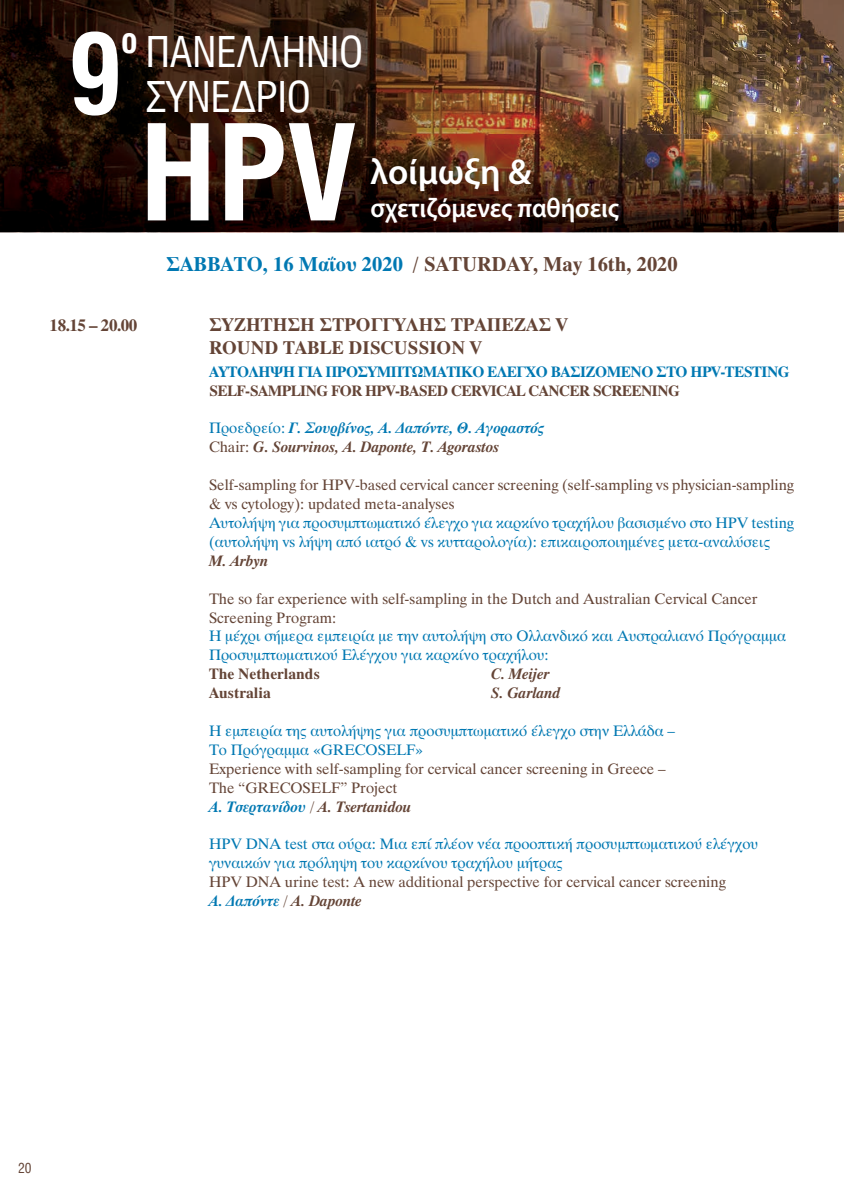
<style>
.page{position:relative;width:844px;height:1191px;background:#fff}
.page>*{position:absolute;margin:0;border:0;box-sizing:border-box;transform-origin:0 0}
.t1{font:133.35px "UB Helvetica Cond Bold";color:#fff}
.t2{font:112.7px "UB Helvetica Cond Bold";color:#fff}
.t3{font:42.52px/45.1px "UB Helvetica Cond";color:#fff}
.t4{font:600 35.88px "Myriad Pro";color:#fff}
.t5{font:35.7px "UB Helvetica Cond Bold";color:#fff}
.t6{font:600 26.95px "Myriad Pro";letter-spacing:-.005em;color:#fff;scale:.95 1}
.t7{font:21px "UB Times Bold";color:#644436}
.t8{font:19.25px/23.1px "UB Times Bold";color:#644436}
.t9{font:17.5px "UB Times Bold";letter-spacing:-.03em;color:#644436}
.t10{font:15.75px/18.9px "UB Times";color:#0078b2}
.t11{font:15.75px/18.9px "UB Times";color:#644436}
.t12{font:italic 15.75px/18.9px "UB Times Bold";color:#0078b2}
.t13{font:15.75px "UB Times Bold";letter-spacing:-.03em;color:#0078b2}
.t14{font:15.75px "UB Times Bold";letter-spacing:-.03em;color:#644436}
.t15{font:italic 15.75px "UB Times Bold";color:#644436}
.t16{font:15.75px "UB Times Bold";color:#644436}
.t17{font:14px "UB Helvetica Cond";color:#644436}
.s1{color:#0078b2}
.s2{font-family:"UB Times";font-style:normal}
.s3{font-family:"UB Times";font-style:normal;color:#644436}
.s4{color:#644436}
.s5{font-family:"UB Times Italic";font-style:normal;color:#644436}
</style>
<div class="page">
<img style="left:646px;top:0;width:197px;height:232px">
<img style="left:0;top:0;width:646px;height:134px">
<img style="left:0;top:134px;width:838px;height:98px">
<h2 class="t2" style="left:68px;top:10px;width:56px">9</h2>
<h3 class="t5" style="left:121px;top:20px;width:18px">ο</h3>
<h3 class="t3" style="left:146px;top:30px;width:219px">ΠΑΝΕΛΛΗΝΙΟ<br>ΣΥΝΕΔΡΙΟ</h3>
<h1 class="t1" style="left:139px;top:97px;width:220px">HPV</h1>
<h3 class="t4" style="left:370px;top:149px;width:163px">λοίμωξη &amp;</h3>
<h3 class="t6" style="left:370px;top:190px;width:263px">σχετιζόμενες παθήσεις</h3>
<h3 class="t7" style="left:166px;top:252px;width:513px"><span class="s1">ΣΑΒΒΑΤΟ, 16 Μαΐου 2020</span> / SATURDAY, May 16th, 2020</h3>
<p class="t9" style="left:50px;top:315px;width:89px">18.15 – 20.00</p>
<p class="t8" style="left:209px;top:312px;width:360px">ΣΥΖΗΤΗΣΗ ΣΤΡΟΓΓΥΛΗΣ ΤΡΑΠΕΖΑΣ V<br>ROUND TABLE DISCUSSION V</p>
<p class="t13" style="left:209px;top:362px;width:582px">ΑΥΤΟΛΗΨΗ ΓΙΑ ΠΡΟΣΥΜΠΤΩΜΑΤΙΚΟ ΕΛΕΓΧΟ ΒΑΣΙΖΟΜΕΝΟ ΣΤΟ HPV-TESTING</p>
<p class="t14" style="left:209px;top:381px;width:472px">SELF-SAMPLING FOR HPV-BASED CERVICAL CANCER SCREENING</p>
<p class="t12" style="left:209px;top:419px;width:337px"><span class="s2">Προεδρείο:</span> Γ. Σουρβίνος, A. Δαπόντε, Θ. Αγοραστός<br><span class="s3">Chair:</span> <span class="s4">G. Sourvinos, A. Daponte, T. Agorastos</span></p>
<p class="t11" style="left:209px;top:475px;width:586px">Self-sampling for HPV-based cervical cancer screening (self-sampling vs physician-sampling &amp; vs cytology): updated meta-analyses</p>
<p class="t10" style="left:209px;top:513px;width:586px">Αυτολήψη για προσυμπτωματικό έλεγχο για καρκίνο τραχήλου βασισμένο στο HPV testing (αυτολήψη vs λήψη από ιατρό &amp; vs κυτταρολογία): επικαιροποιημένες μετα-αναλύσεις</p>
<p class="t15" style="left:209px;top:551px;width:61px">M. Arbyn</p>
<p class="t11" style="left:209px;top:589px;width:550px">The so far experience with self-sampling in the Dutch and Australian Cervical Cancer<br>Screening Program:</p>
<p class="t10" style="left:209px;top:627px;width:578px">Η μέχρι σήμερα εμπειρία με την αυτολήψη στο Ολλανδικό και Αυστραλιανό Πρόγραμμα<br>Προσυμπτωματικού Ελέγχου για καρκίνο τραχήλου:</p>
<p class="t16" style="left:209px;top:665px;width:112px">The Netherlands</p>
<p class="t15" style="left:491px;top:665px;width:60px">C. Meijer</p>
<p class="t16" style="left:209px;top:684px;width:63px">Australia</p>
<p class="t15" style="left:491px;top:684px;width:71px">S. Garland</p>
<p class="t10" style="left:209px;top:721px;width:467px">H εμπειρία της αυτολήψης για προσυμπτωματικό έλεγχο στην Ελλάδα –<br>Το Πρόγραμμα «GRECOSELF»</p>
<p class="t11" style="left:209px;top:759px;width:458px">Experience with self-sampling for cervical cancer screening in Greece –<br>The “GRECOSELF” Project</p>
<p class="t12" style="left:209px;top:797px;width:204px">Α. Τσερτανίδου <span class="s5">/</span> <span class="s4">A. Tsertanidou</span></p>
<p class="t10" style="left:209px;top:835px;width:550px">HPV DNA test στα ούρα: Μια επί πλέον νέα προοπτική προσυμπτωματικού ελέγχου γυναικών για πρόληψη του καρκίνου τραχήλου μήτρας</p>
<p class="t11" style="left:209px;top:872px;width:518px">HPV DNA urine test: A new additional perspective for cervical cancer screening</p>
<p class="t12" style="left:209px;top:891px;width:154px">Α. Δαπόντε <span class="s5">/</span> <span class="s4">A. Daponte</span></p>
<p class="t17" style="left:18px;top:1160px;width:15px">20</p>
</div>
